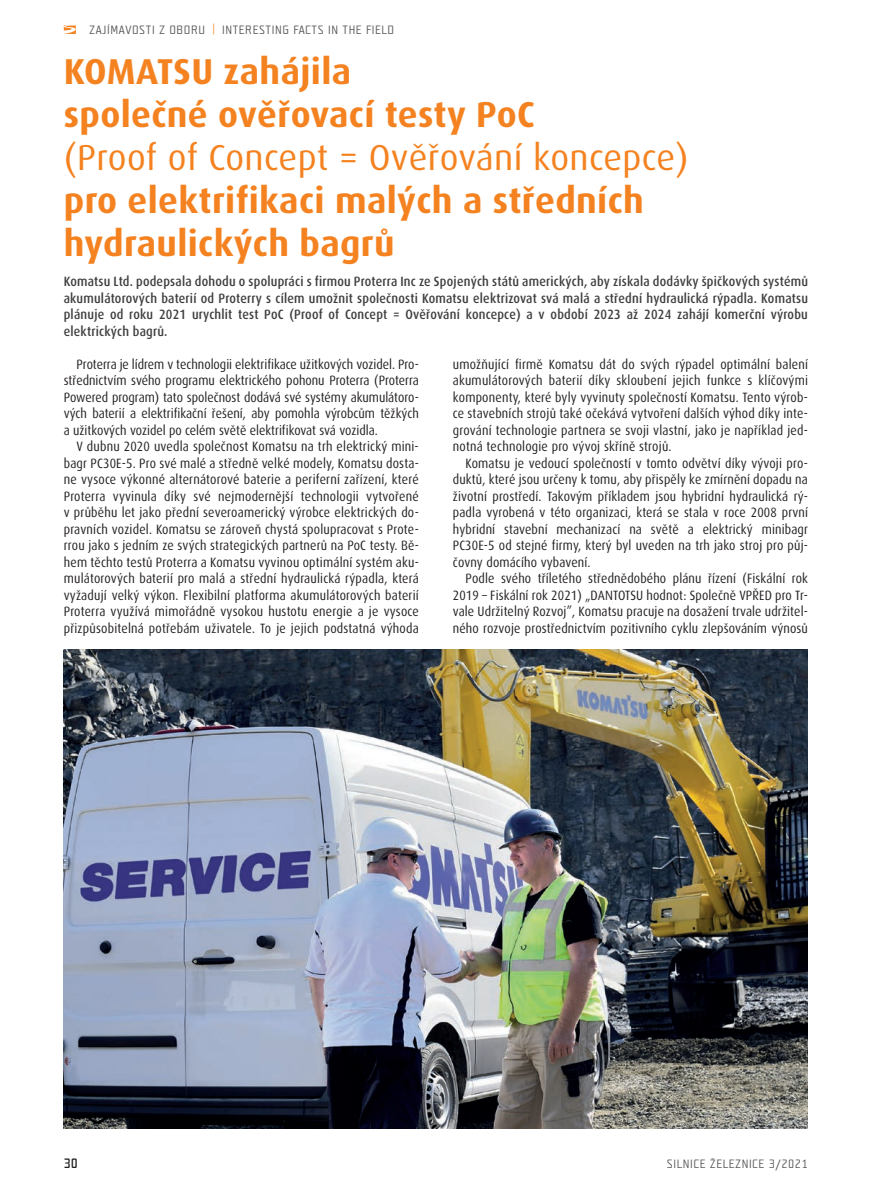
<style>
.page{position:relative;width:893px;height:1191px;background:#fff}
.page>*{position:absolute;margin:0;border:0;box-sizing:border-box;transform-origin:0 0}
.t1{font:700 36px/43.2px "Max";letter-spacing:.01em;color:#f58220}
.t2{font:36px "Max";letter-spacing:.01em;color:#f58220}
.t3{font:13.5px/16.5px "Max Condensed";letter-spacing:.01em;color:#231f20;text-align:justify}
.t4{font:500 13.5px/16.5px "Max Condensed";letter-spacing:.015em;color:#3e3e3f;text-align:justify}
.t5{font:700 13.5px "Teuton Hell CE";color:#231f20}
.t6{font:700 12px "Teuton Weiss CE";letter-spacing:.05em;color:#57585a}
.s1{color:#f79848}
</style>
<div class="page">
<svg style="left:64px;top:26px;width:12px;height:8px"></svg>
<img style="left:64px;top:649px;width:744px;height:479px">
<p class="t6" style="left:89px;top:24px;width:306px">ZAJÍMAVOSTI Z OBORU <span class="s1">|</span> INTERESTING FACTS IN THE FIELD</p>
<h1 class="t1" style="left:64px;top:49px;width:472px">KOMATSU zahájila<br>společné ověřovací testy PoC</h1>
<h1 class="t2" style="left:64px;top:135px;width:626px">(Proof of Concept = Ověřování koncepce)</h1>
<h1 class="t1" style="left:64px;top:178px;width:582px">pro elektrifikaci malých a středních hydraulických bagrů</h1>
<p class="t4" style="left:64px;top:273px;width:746px">Komatsu Ltd. podepsala dohodu o spolupráci s firmou Proterra Inc ze Spojených států amerických, aby získala dodávky špičkových systémů akumulátorových baterií od Proterry s cílem umožnit společnosti Komatsu elektrizovat svá malá a střední hydraulická rýpadla. Komatsu plánuje od roku 2021 urychlit test PoC (Proof of Concept = Ověřování koncepce) a v období 2023 až 2024 zahájí komerční výrobu elektrických bagrů.</p>
<p class="t3" style="left:64px;top:356px;width:357px;text-indent:13px">Proterra je lídrem v technologii elektrifikace užitkových vozidel. Pro&shy;střednictvím svého programu elektrického pohonu Proterra (Proterra Powered program) tato společnost dodává své systémy akumulátoro&shy;vých baterií a elektrifikační řešení, aby pomohla výrobcům těžkých a užitkových vozidel po celém světě elektrifikovat svá vozidla.</p>
<p class="t3" style="left:64px;top:438px;width:357px;text-indent:13px">V dubnu 2020 uvedla společnost Komatsu na trh elektrický mini&shy;bagr PC30E-5. Pro své malé a středně velké modely, Komatsu dosta&shy;ne vysoce výkonné alternátorové baterie a periferní zařízení, které Proterra vyvinula díky své nejmodernější technologii vytvořené v průběhu let jako přední severoamerický výrobce elektrických do&shy;pravních vozidel. Komatsu se zároveň chystá spolupracovat s Prote&shy;rrou jako s jedním ze svých strategických partnerů na PoC testy. Bě&shy;hem těchto testů Proterra a Komatsu vyvinou optimální systém aku&shy;mulátorových baterií pro malá a střední hydraulická rýpadla, která vyžadují velký výkon. Flexibilní platforma akumulátorových baterií Proterra využívá mimořádně vysokou hustotu energie a je vysoce přizpůsobitelná potřebám uživatele. To je jejich podstatná výhoda</p>
<p class="t3" style="left:453px;top:355px;width:357px">umožňující firmě Komatsu dát do svých rýpadel optimální balení akumulátorových baterií díky skloubení jejich funkce s klíčovými komponenty, které byly vyvinuty společností Komatsu. Tento výrob&shy;ce stavebních strojů také očekává vytvoření dalších výhod díky inte&shy;grování technologie partnera se svoji vlastní, jako je například jed&shy;notná technologie pro vývoj skříně strojů.</p>
<p class="t3" style="left:453px;top:454px;width:357px;text-indent:13px">Komatsu je vedoucí společností v tomto odvětví díky vývoji pro&shy;duktů, které jsou určeny k tomu, aby přispěly ke zmírnění dopadu na životní prostředí. Takovým příkladem jsou hybridní hydraulická rý&shy;padla vyrobená v této organizaci, která se stala v roce 2008 první hybridní stavební mechanizací na světě a elektrický minibagr PC30E-5 od stejné firmy, který byl uveden na trh jako stroj pro půj&shy;čovny domácího vybavení.</p>
<p class="t3" style="left:453px;top:570px;width:357px;text-indent:13px">Podle svého tříletého střednědobého plánu řízení (Fiskální rok 2019 – Fiskální rok 2021) „DANTOTSU hodnot: Společně VPŘED pro Tr&shy;vale Udržitelný Rozvoj”, Komatsu pracuje na dosažení trvale udržitel&shy;ného rozvoje prostřednictvím pozitivního cyklu zlepšováním výnosů</p>
<p class="t5" style="left:64px;top:1156px;width:16px">30</p>
<p class="t6" style="left:667px;top:1157px;width:143px">SILNICE ŽELEZNICE 3/2021</p>
</div>
